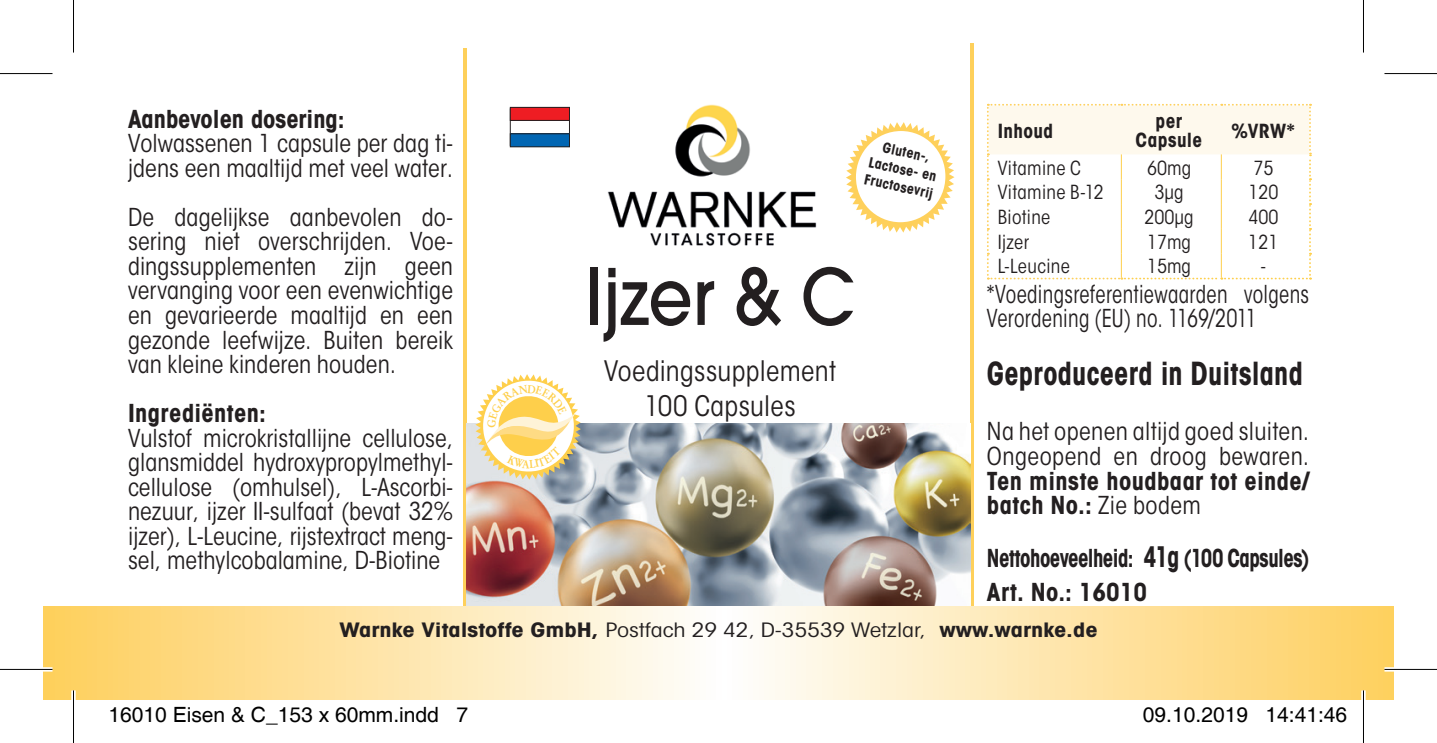
<style>
.page{position:relative;width:1437px;height:743px;background:#fff}
.page>*{position:absolute;margin:0;border:0;box-sizing:border-box;transform-origin:0 0}
.t1{font:500 77px "Avant Garde";color:#231f20;scale:.9 1}
.t2{font:700 31.5px "ITC Avant Garde Got Cd";letter-spacing:.01em;color:#231f20;scale:.9 1}
.t3{font:28px "ITC Avant Garde Got Cd Boo";letter-spacing:.01em;color:#231f20}
.t4{font:24.5px/24.5px "ITC Avant Garde Got Cd Boo";letter-spacing:.005em;color:#231f20}
.t5{font:24.5px/24.5px "ITC Avant Garde Got Cd Boo";letter-spacing:.005em;color:#231f20;scale:.87 1}
.t6{font:700 24.5px "ITC Avant Garde Got Cd";color:#231f20}
.t7{font:700 24.5px/24.5px "ITC Avant Garde Got Cd";letter-spacing:.02em;color:#231f20}
.t8{font:700 24.5px "ITC Avant Garde Got Cd";letter-spacing:-.025em;color:#231f20;scale:.85 1}
.t9{font:21px "Helvetica";color:#000}
.t10{font:700 19.6px "ITC Avant Garde Got Cd";color:#231f20;scale:1.25 1}
.t11{font:19.25px "ITC Avant Garde Got Cd Boo";letter-spacing:.01em;color:#231f20}
.t12{font:700 19.25px/19.2px "ITC Avant Garde Got Cd";letter-spacing:.02em;color:#231f20;text-align:center}
.t13{font:700 14px/17.5px "ITC Avant Garde Got Cd";color:#231f20;text-align:center}
.s1{font-family:"ITC Avant Garde Got Cd Boo";font-weight:400}
.s2{font-size:28px}
</style>
<div class="page">
<hr style="left:970px;top:44px;width:4px;height:632px;background:#fed05b">
<hr style="left:463px;top:48px;width:4px;height:624px;background:#fed05b">
<img style="left:467px;top:423px;width:503px;height:183px">
<svg style="left:44px;top:606px;width:1349px;height:93px;background:#fee6ac"></svg>
<img style="left:607px;top:104px;width:210px;height:142px">
<div style="left:510px;top:109px;width:60px;height:36px;border:1px solid #231f20"></div>
<div style="left:510px;top:134px;width:59px;height:13px;background:#0166b3"></div>
<div style="left:510px;top:133px;width:60px;height:14px;border:1px solid #231f20"></div>
<div style="left:510px;top:107px;width:59px;height:13px;background:#ee1d23"></div>
<div style="left:510px;top:107px;width:60px;height:13px;border:1px solid #231f20"></div>
<svg style="left:846px;top:122px;width:108px;height:110px"></svg>
<div style="left:856px;top:131px;width:89px;height:91px;background:#fff;border-radius:50%"></div>
<svg style="left:987px;top:104px;width:324px;height:175px"></svg>
<div style="left:0;top:71px;width:52px;height:5px;background:#f6f6f6"></div>
<div style="left:1384px;top:71px;width:53px;height:5px;background:#f6f6f6"></div>
<svg style="left:0;top:667px;width:52px;height:4px"></svg>
<svg style="left:1384px;top:667px;width:53px;height:4px"></svg>
<div style="left:71px;top:690px;width:5px;height:52px;background:#fff"></div>
<hr style="left:1361px;top:690px;width:4px;height:52px;background:#fff">
<hr style="left:0;top:73px;width:52px;height:1px;background:#000">
<hr style="left:1384px;top:73px;width:53px;height:1px;background:#000">
<hr style="left:0;top:668px;width:52px;height:1px;background:#000">
<hr style="left:1384px;top:668px;width:53px;height:1px;background:#000">
<hr style="left:73px;top:0;width:1px;height:53px;background:#000">
<hr style="left:73px;top:690px;width:1px;height:52px;background:#000">
<hr style="left:1363px;top:0;width:1px;height:53px;background:#000">
<hr style="left:1363px;top:690px;width:1px;height:52px;background:#000">
<svg style="left:475px;top:374px;width:106px;height:105px"></svg>
<p class="t6" style="left:128px;top:103px;width:218px">Aanbevolen dosering:</p>
<p class="t4" style="left:128px;top:131px;width:326px">Volwassenen 1 capsule per dag ti&shy;jdens een maaltijd met veel water.</p>
<p class="t4" style="left:128px;top:205px;width:326px;text-align:justify">De dagelijkse aanbevolen do&shy;sering niet overschrijden. Voe&shy;dingssupplementen zijn geen vervanging voor een evenwichtige en gevarieerde maaltijd en een gezonde leefwijze. Buiten bereik van kleine kinderen houden.</p>
<p class="t6" style="left:128px;top:397px;width:139px">Ingrediënten:</p>
<p class="t4" style="left:128px;top:425px;width:326px;text-align:justify">Vulstof microkristallijne cellulose, glansmiddel hydroxypropylmethyl&shy;cellulose (omhulsel), L-Ascorbi&shy;nezuur, ijzer II-sulfaat (bevat 32% ijzer), L-Leucine, rijstextract meng&shy;sel, methylcobalamine, D-Biotine</p>
<p class="t13" style="left:874px;top:136px;width:71px;rotate:12deg">Gluten-,<br>Lactose- en<br>Fructosevrij</p>
<h1 class="t1" style="left:585px;top:249px;width:301px">Ijzer &amp; C</h1>
<p class="t12" style="left:998px;top:121px;width:57px">Inhoud</p>
<p class="t12" style="left:1135px;top:111px;width:68px">per<br>Capsule</p>
<p class="t12" style="left:1231px;top:121px;width:65px">%VRW*</p>
<p class="t11" style="left:998px;top:156px;width:85px">Vitamine C</p>
<p class="t11" style="left:1147px;top:156px;width:46px">60mg</p>
<p class="t11" style="left:1253px;top:156px;width:22px">75</p>
<p class="t11" style="left:998px;top:180px;width:108px">Vitamine B-12</p>
<p class="t11" style="left:1154px;top:180px;width:31px">3μg</p>
<p class="t11" style="left:1248px;top:180px;width:32px">120</p>
<p class="t11" style="left:998px;top:205px;width:54px">Biotine</p>
<p class="t11" style="left:1144px;top:205px;width:51px">200μg</p>
<p class="t11" style="left:1248px;top:205px;width:32px">400</p>
<p class="t11" style="left:998px;top:230px;width:33px">Ijzer</p>
<p class="t11" style="left:1147px;top:230px;width:46px">17mg</p>
<p class="t11" style="left:1248px;top:230px;width:32px">121</p>
<p class="t11" style="left:998px;top:254px;width:74px">L-Leucine</p>
<p class="t11" style="left:1147px;top:254px;width:46px">15mg</p>
<p class="t11" style="left:1261px;top:254px;width:7px">-</p>
<p class="t5" style="left:987px;top:281px;width:372px">*Voedingsreferentiewaarden volgens<br>Verordening (EU) no. 1169/2011</p>
<p class="t3" style="left:604px;top:353px;width:233px">Voedingssupplement</p>
<p class="t2" style="left:987px;top:353px;width:352px">Geproduceerd in Duitsland</p>
<p class="t3" style="left:645px;top:388px;width:153px">100 Capsules</p>
<p class="t4" style="left:987px;top:419px;width:324px">Na het openen altijd goed sluiten.<br>Ongeopend en droog bewaren.</p>
<p class="t7" style="left:987px;top:468px;width:324px">Ten minste houdbaar tot einde/ batch No.: <span class="s1">Zie bodem</span></p>
<p class="t8" style="left:987px;top:542px;width:381px">Nettohoeveelheid: <span class="s2">41g</span> (100 Capsules)</p>
<p class="t6" style="left:987px;top:576px;width:162px">Art. No.: 16010</p>
<p class="t10" style="left:339px;top:617px;width:608px">Warnke Vitalstoffe GmbH, <span class="s1">Postfach 29 42, D-35539 Wetzlar,</span> www.warnke.de</p>
<p class="t9" style="left:108px;top:702px;width:361px">16010 Eisen &amp; C_153 x 60mm.indd 7</p>
<p class="t9" style="left:1143px;top:702px;width:206px">09.10.2019 14:41:46</p>
</div>
